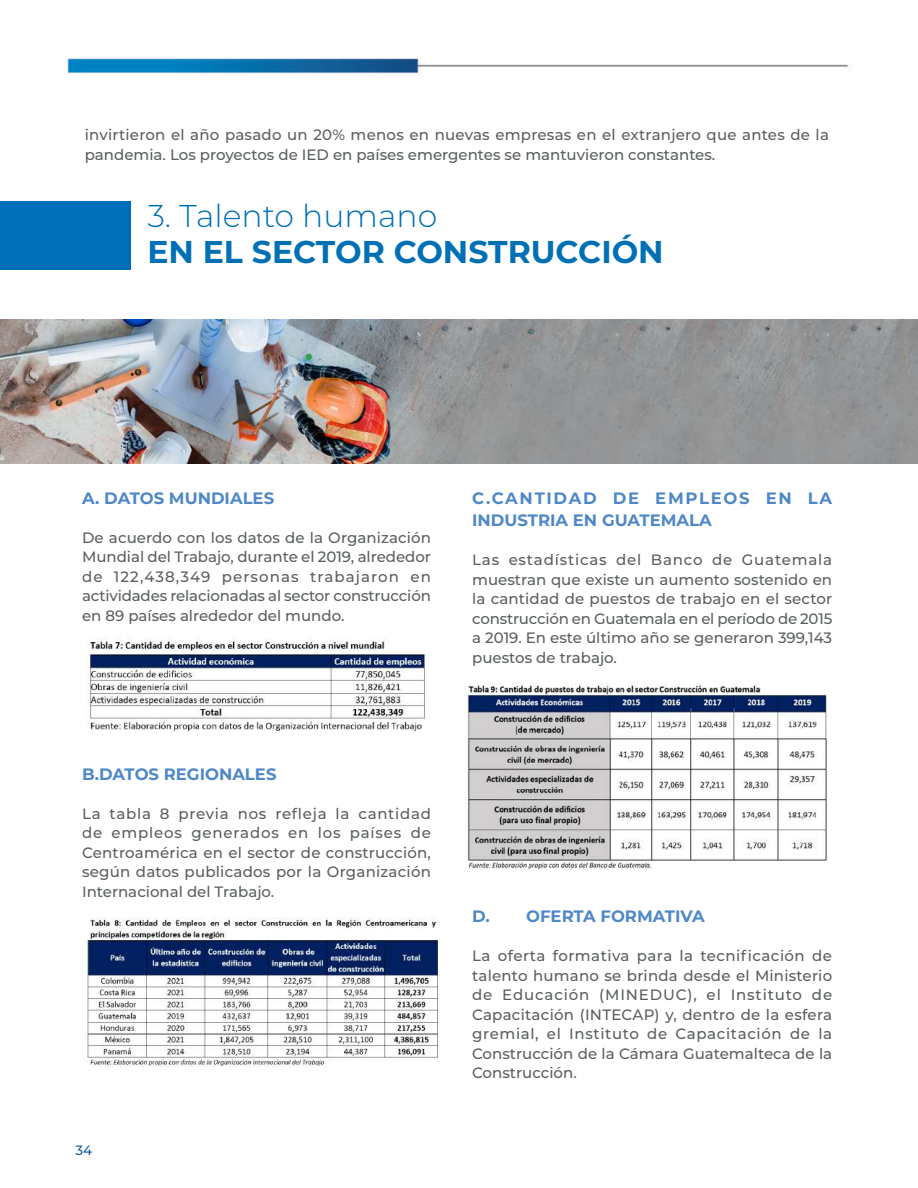
<style>
.page{position:relative;width:918px;height:1188px;background:#fff}
.page>*{position:absolute;margin:0;border:0;box-sizing:border-box;transform-origin:0 0}
.t1{font:700 31.5px "Montserrat";color:#0070b5}
.t2{font:300 31.5px "Montserrat";color:#0070b5}
.t3{font:700 16.5px/22.5px "Montserrat";color:#4f88c7}
.t4{font:500 15px/19.5px "Montserrat";color:#5a5f61;text-align:justify}
.t5{font:500 13.5px "Montserrat";color:#175d9e}
</style>
<div class="page">
<img style="left:0;top:58px;width:918px;height:1009px">
<img style="left:87px;top:637px;width:339px;height:95px">
<img style="left:85px;top:917px;width:355px;height:149px">
<img style="left:466px;top:683px;width:361px;height:187px">
<div style="left:0;top:201px;width:130px;height:69px;background:#006fb9"></div>
<img style="left:0;top:320px;width:918px;height:143px">
<p class="t4" style="left:85px;top:124px;width:746px">invirtieron el año pasado un 20% menos en nuevas empresas en el extranjero que antes de la pandemia. Los proyectos de IED en países emergentes se mantuvieron constantes.</p>
<h1 class="t2" style="left:147px;top:195px;width:291px">3. Talento humano</h1>
<h1 class="t1" style="left:147px;top:229px;width:518px">EN EL SECTOR CONSTRUCCIÓN</h1>
<p class="t3" style="left:82px;top:486px;width:194px">A. DATOS MUNDIALES</p>
<p class="t4" style="left:82px;top:527px;width:350px">De acuerdo con los datos de la Organización Mundial del Trabajo, durante el 2019, alrededor de 122,438,349 personas trabajaron en actividades relacionadas al sector construcción en 89 países alrededor del mundo.</p>
<p class="t3" style="left:82px;top:762px;width:196px">B.DATOS REGIONALES</p>
<p class="t4" style="left:82px;top:803px;width:350px">La tabla 8 previa nos refleja la cantidad de empleos generados en los países de Centroamérica en el sector de construcción, según datos publicados por la Organización Internacional del Trabajo.</p>
<p class="t5" style="left:76px;top:1141px;width:18px">34</p>
<p class="t3" style="left:472px;top:486px;width:362px">C.CANTIDAD DE EMPLEOS EN LA<br>INDUSTRIA EN GUATEMALA</p>
<p class="t4" style="left:472px;top:549px;width:362px">Las estadísticas del Banco de Guatemala muestran que existe un aumento sostenido en la cantidad de puestos de trabajo en el sector construcción en Guatemala en el período de 2015 a 2019. En este último año se generaron 399,143 puestos de trabajo.</p>
<p class="t3" style="left:472px;top:904px;width:234px">D. OFERTA FORMATIVA</p>
<p class="t4" style="left:472px;top:945px;width:362px">La oferta formativa para la tecnificación de talento humano se brinda desde el Ministerio de Educación (MINEDUC), el Instituto de Capacitación (INTECAP) y, dentro de la esfera gremial, el Instituto de Capacitación de la Construcción de la Cámara Guatemalteca de la Construcción.</p>
</div>
